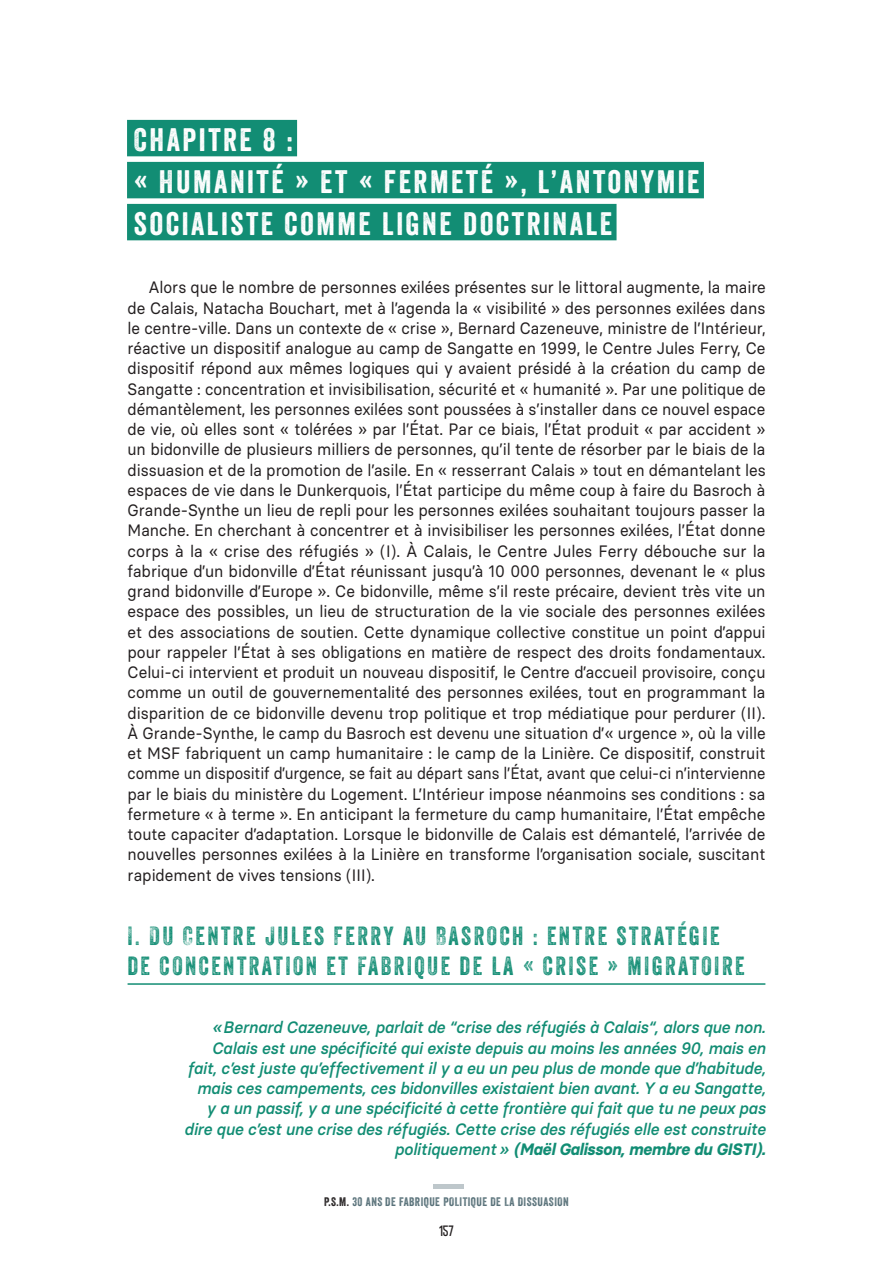
<style>
.page{position:relative;width:893px;height:1263px;background:#fff}
.page>*{position:absolute;margin:0;border:0;box-sizing:border-box;transform-origin:0 0}
.t1{font:31.5px/42px "Veneer";letter-spacing:.08em;color:#fff}
.t2{font:25.5px/30px "Veneer Three";letter-spacing:.1em;color:#128d74;scale:.95 1}
.t3{font:16.5px/20.2px "Basier Square";color:#231f20;text-align:justify;scale:.95 1}
.t4{font:italic 500 16.5px/20.2px "Basier Square";color:#128d74;text-align:right;scale:.95 1}
.t5{font:600 15px "Bison";color:#231f20}
.t6{font:12px "Veneer";letter-spacing:.04em;color:#577078}
.s1{font-weight:700}
.s2{color:#231f20}
</style>
<div class="page">
<div style="left:433px;top:1184px;width:31px;height:5px;background:#bec7cb"></div>
<div style="left:127px;top:120px;width:170px;height:36px;background:#128d74"></div>
<div style="left:127px;top:162px;width:577px;height:36px;background:#128d74"></div>
<div style="left:127px;top:204px;width:489px;height:36px;background:#128d74"></div>
<hr style="left:128px;top:983px;width:637px;height:2px;background:#128d74">
<h1 class="t1" style="left:134px;top:118px;width:567px">CHAPITRE 8 :<br>« HUMANITÉ » ET « FERMETÉ », L’ANTONYMIE<br>SOCIALISTE COMME LIGNE DOCTRINALE</h1>
<p class="t3" style="left:128px;top:277px;width:673px;text-indent:21px">Alors que le nombre de personnes exilées présentes sur le littoral augmente, la maire de Calais, Natacha Bouchart, met à l’agenda la « visibilité » des personnes exilées dans le centre-ville. Dans un contexte de « crise », Bernard Cazeneuve, ministre de l’Intérieur, réactive un dispositif analogue au camp de Sangatte en 1999, le Centre Jules Ferry, Ce dispositif répond aux mêmes logiques qui y avaient présidé à la création du camp de Sangatte : concentration et invisibilisation, sécurité et « humanité ». Par une politique de démantèlement, les personnes exilées sont poussées à s’installer dans ce nouvel espace de vie, où elles sont « tolérées » par l’État. Par ce biais, l’État produit « par accident » un bidonville de plusieurs milliers de personnes, qu’il tente de résorber par le biais de la dissuasion et de la promotion de l’asile. En « resserrant Calais » tout en démantelant les espaces de vie dans le Dunkerquois, l’État participe du même coup à faire du Basroch à Grande-Synthe un lieu de repli pour les personnes exilées souhaitant toujours passer la Manche. En cherchant à concentrer et à invisibiliser les personnes exilées, l’État donne corps à la « crise des réfugiés » (I). À Calais, le Centre Jules Ferry débouche sur la fabrique d’un bidonville d’État réunissant jusqu’à 10 000 personnes, devenant le « plus grand bidonville d’Europe ». Ce bidonville, même s’il reste précaire, devient très vite un espace des possibles, un lieu de structuration de la vie sociale des personnes exilées et des associations de soutien. Cette dynamique collective constitue un point d’appui pour rappeler l’État à ses obligations en matière de respect des droits fondamentaux.<br>Celui-ci intervient et produit un nouveau dispositif, le Centre d’accueil provisoire, conçu comme un outil de gouvernementalité des personnes exilées, tout en programmant la disparition de ce bidonville devenu trop politique et trop médiatique pour perdurer (II).<br>À Grande-Synthe, le camp du Basroch est devenu une situation d’« urgence », où la ville et MSF fabriquent un camp humanitaire : le camp de la Linière. Ce dispositif, construit comme un dispositif d’urgence, se fait au départ sans l’État, avant que celui-ci n’intervienne par le biais du ministère du Logement. L’Intérieur impose néanmoins ses conditions : sa fermeture « à terme ». En anticipant la fermeture du camp humanitaire, l’État empêche toute capaciter d’adaptation. Lorsque le bidonville de Calais est démantelé, l’arrivée de nouvelles personnes exilées à la Linière en transforme l’organisation sociale, suscitant rapidement de vives tensions (III).</p>
<h2 class="t2" style="left:128px;top:920px;width:651px">I. DU CENTRE JULES FERRY AU BASROCH : ENTRE STRATÉGIE<br>DE CONCENTRATION ET FABRIQUE DE LA « CRISE » MIGRATOIRE</h2>
<p class="t4" style="left:184px;top:1017px;width:613px">«Bernard Cazeneuve, parlait de “crise des réfugiés à Calais“, alors que non.<br>Calais est une spécificité qui existe depuis au moins les années 90, mais en fait, c’est juste qu’effectivement il y a eu un peu plus de monde que d’habitude, mais ces campements, ces bidonvilles existaient bien avant. Y a eu Sangatte, y a un passif, y a une spécificité à cette frontière qui fait que tu ne peux pas dire que c’est une crise des réfugiés. Cette crise des réfugiés elle est construite politiquement » <span class="s1">(Maël Galisson, membre du GISTI).</span></p>
<p class="t6" style="left:324px;top:1194px;width:246px"><span class="s2">P.S.M.</span> 30 ANS DE FABRIQUE POLITIQUE DE LA DISSUASION</p>
<p class="t5" style="left:439px;top:1221px;width:16px">157</p>
</div>
